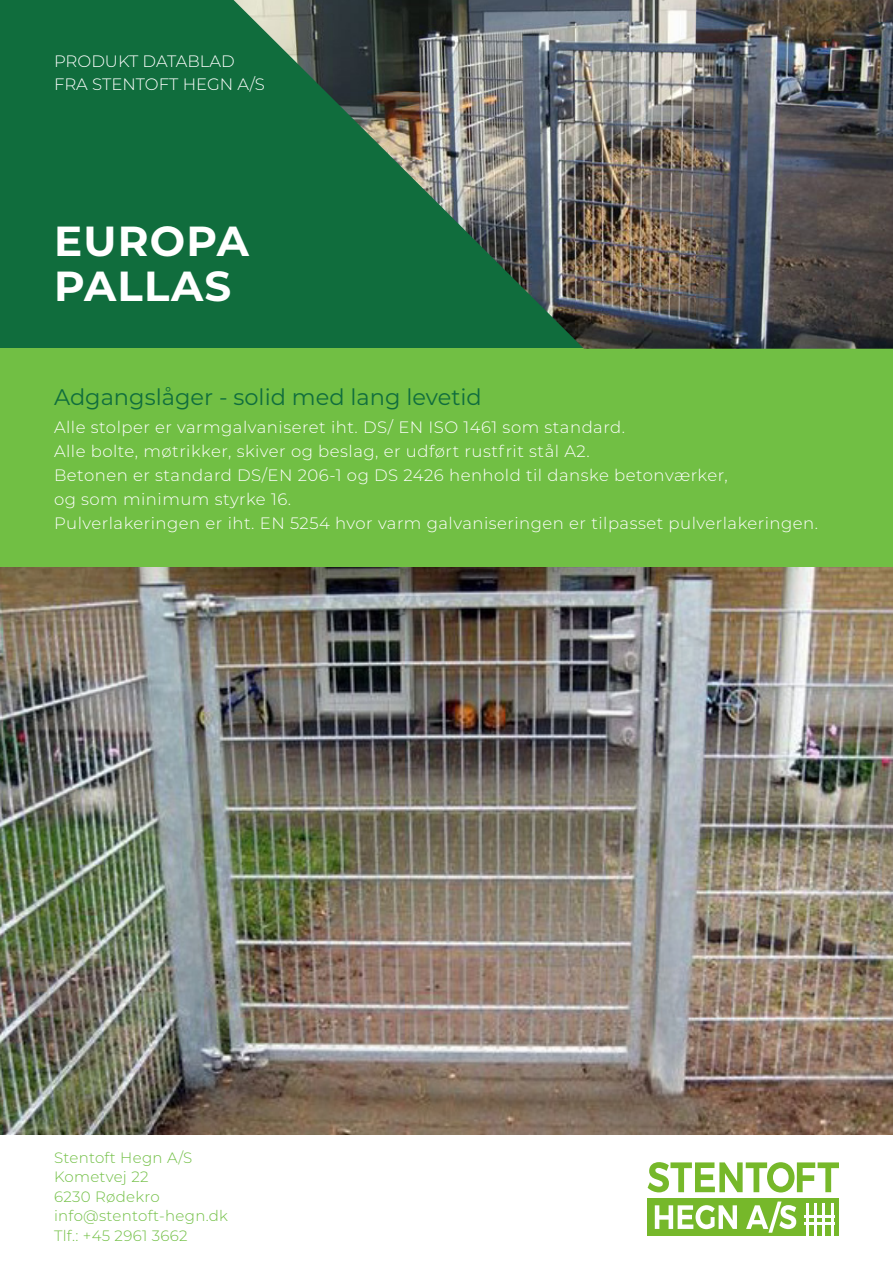
<style>
.page{position:relative;width:893px;height:1263px;background:#fff}
.page>*{position:absolute;margin:0;border:0;box-sizing:border-box;transform-origin:0 0}
.t1{font:700 42px/45px "Montserrat";letter-spacing:.03em;color:#fff}
.klassificeringer_ove{font:22.5px "Montserrat";color:#106d3d}
.hvid{font:300 16.5px "Montserrat";letter-spacing:.03em;color:#fff}
.hvid-2{font:300 16.5px/22.5px "Montserrat";color:#fff}
.t2{font:300 15px/19.5px "Montserrat";letter-spacing:.02em;color:#71bf44}
</style>
<div class="page">
<div style="left:648px;top:1198px;width:191px;height:38px;background:#76b82a"></div>
<svg style="left:648px;top:1162px;width:191px;height:30px"></svg>
<svg style="left:655px;top:1205px;width:82px;height:24px"></svg>
<svg style="left:746px;top:1201px;width:50px;height:32px"></svg>
<hr style="left:805px;top:1215px;width:30px;height:2px;background:#fff">
<hr style="left:805px;top:1222px;width:30px;height:2px;background:#fff">
<hr style="left:806px;top:1203px;width:2px;height:33px;background:#fff">
<hr style="left:814px;top:1203px;width:3px;height:33px;background:#fff">
<hr style="left:823px;top:1203px;width:2px;height:33px;background:#fff">
<hr style="left:831px;top:1203px;width:2px;height:33px;background:#fff">
<div style="left:0;top:0;width:234px;height:349px;background:#106d3d"></div>
<div style="left:0;top:349px;width:893px;height:219px;background:#71bf44"></div>
<img style="left:0;top:568px;width:893px;height:566px">
<img style="left:234px;top:0;width:659px;height:349px">
<p class="hvid-2" style="left:54px;top:50px;width:212px">PRODUKT DATABLAD<br>FRA STENTOFT HEGN A/S</p>
<h1 class="t1" style="left:54px;top:217px;width:196px">EUROPA<br>PALLAS</h1>
<p class="klassificeringer_ove" style="left:54px;top:381px;width:429px">Adgangslåger - solid med lang levetid</p>
<p class="hvid" style="left:54px;top:416px;width:573px">Alle stolper er varmgalvaniseret iht. DS/ EN ISO 1461 som standard.</p>
<p class="hvid" style="left:54px;top:440px;width:537px">Alle bolte, møtrikker, skiver og beslag, er udført rustfrit stål A2.</p>
<p class="hvid" style="left:54px;top:464px;width:675px">Betonen er standard DS/EN 206-1 og DS 2426 henhold til danske betonværker,</p>
<p class="hvid" style="left:54px;top:488px;width:239px">og som minimum styrke 16.</p>
<p class="hvid" style="left:54px;top:512px;width:766px">Pulverlakeringen er iht. EN 5254 hvor varm galvaniseringen er tilpasset pulverlakeringen.</p>
<p class="t2" style="left:54px;top:1147px;width:176px">Stentoft Hegn A/S<br>Kometvej 22<br>6230 Rødekro info@stentoft-hegn.dk<br>Tlf.: +45 2961 3662</p>
</div>
